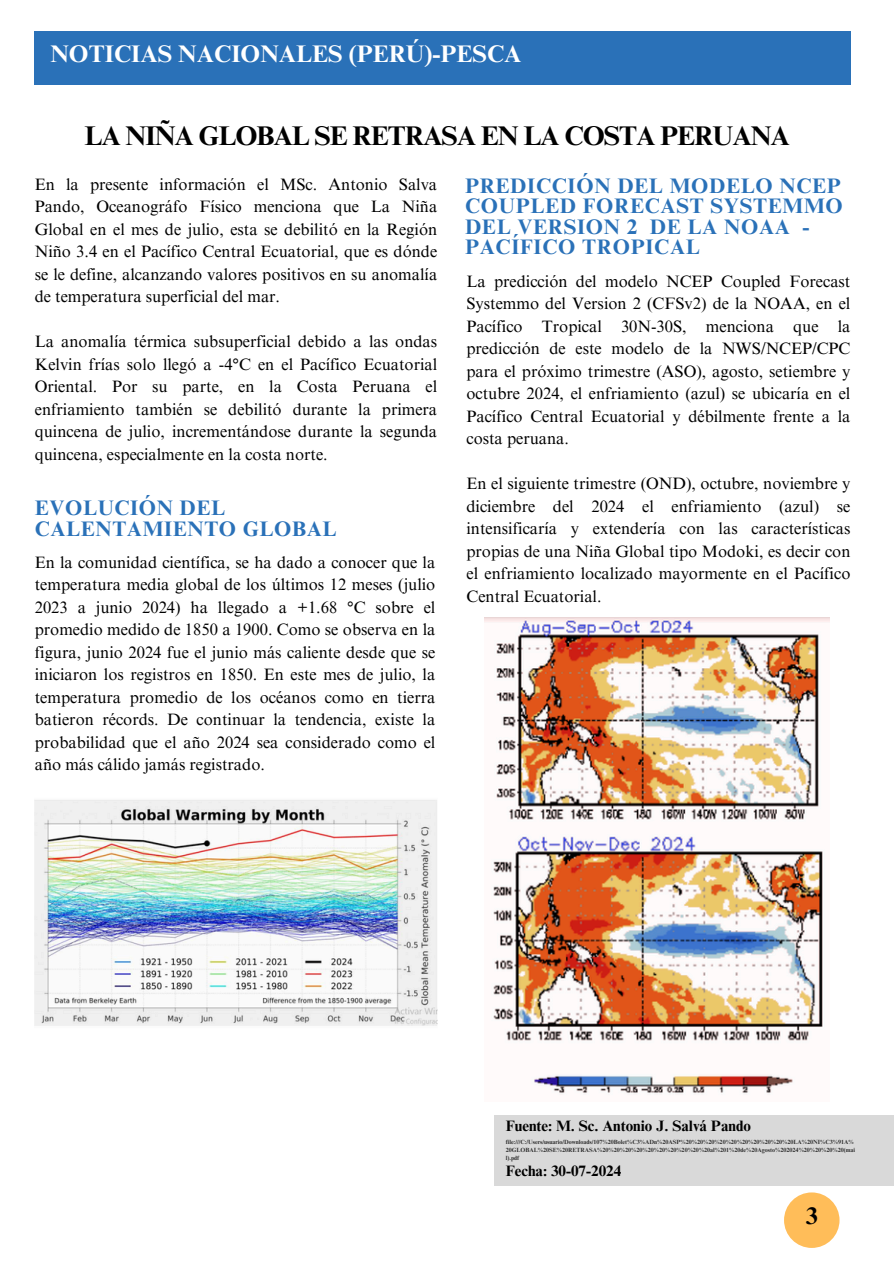
<style>
.page{position:relative;width:894px;height:1264px;background:#fff}
.page>*{position:absolute;margin:0;border:0;box-sizing:border-box;transform-origin:0 0}
.t1{font:700 27px "Times NRMT Pro";letter-spacing:-.04em;color:#000}
.t2{font:700 24px "Times NRMT Pro";color:#fff}
.t3{font:700 24px "Times NRMT Pro";color:#000}
.t4{font:700 21px/20.2px "Times NRMT Pro";letter-spacing:.035em;color:#2a71b8}
.t5{font:16.5px/22.5px "Times NRMT Pro";color:#000;text-align:justify}
.t6{font:700 15px "Times NRMT Pro";color:#000}
.t7{font:700 6px/8.1px "Times NRMT Pro";color:#303030}
</style>
<div class="page">
<div style="left:34px;top:31px;width:815px;height:53px;background:#2a71b8"></div>
<div style="left:493px;top:1115px;width:400px;height:70px;background:#d9d9d9"></div>
<div style="left:783px;top:1192px;width:56px;height:55px;background:#ffbd59;border-radius:50%"></div>
<img style="left:484px;top:617px;width:345px;height:476px">
<img style="left:35px;top:800px;width:402px;height:226px">
<h5 class="t2" style="left:50px;top:45px;width:472px">NOTICIAS NACIONALES (PERÚ)-PESCA</h5>
<h5 class="t1" style="left:84px;top:125px;width:706px">LA NIÑA GLOBAL SE RETRASA EN LA COSTA PERUANA</h5>
<h3 class="t5" style="left:35px;top:175px;width:404px">En la presente información el MSc. Antonio Salva Pando, Oceanográfo Físico menciona que La Niña Global en el mes de julio, esta se debilitó en la Región Niño 3.4 en el Pacífico Central Ecuatorial, que es dónde se le define, alcanzando valores positivos en su anomalía de temperatura superficial del mar.</h3>
<h5 class="t5" style="left:35px;top:332px;width:404px">La anomalía térmica subsuperficial debido a las ondas Kelvin frías solo llegó a -4°C en el Pacífico Ecuatorial Oriental. Por su parte, en la Costa Peruana el enfriamiento también se debilitó durante la primera quincena de julio, incrementándose durante la segunda quincena, especialmente en la costa norte.</h5>
<p class="t4" style="left:35px;top:500px;width:303px;line-height:21.3px">EVOLUCIÓN DEL<br>CALENTAMIENTO GLOBAL</p>
<h5 class="t5" style="left:35px;top:553px;width:402px">En la comunidad científica, se ha dado a conocer que la temperatura media global de los últimos 12 meses (julio 2023 a junio 2024) ha llegado a +1.68 °C sobre el promedio medido de 1850 a 1900. Como se observa en la figura, junio 2024 fue el junio más caliente desde que se iniciaron los registros en 1850. En este mes de julio, la temperatura promedio de los océanos como en tierra batieron récords. De continuar la tendencia, existe la probabilidad que el año 2024 sea considerado como el año más cálido jamás registrado.</h5>
<p class="t4" style="left:465px;top:178px;width:379px">PREDICCIÓN DEL MODELO NCEP<br>COUPLED FORECAST SYSTEMMO<br>DEL VERSION 2 DE LA NOAA -<br>PACÍFICO TROPICAL</p>
<p class="t5" style="left:466px;top:272px;width:385px">La predicción del modelo NCEP Coupled Forecast Systemmo del Version 2 (CFSv2) de la NOAA, en el Pacífico Tropical 30N-30S, menciona que la predicción de este modelo de la NWS/NCEP/CPC para el próximo trimestre (ASO), agosto, setiembre y octubre 2024, el enfriamiento (azul) se ubicaría en el Pacífico Central Ecuatorial y débilmente frente a la costa peruana.</p>
<p class="t5" style="left:466px;top:474px;width:385px">En el siguiente trimestre (OND), octubre, noviembre y diciembre del 2024 el enfriamiento (azul) se intensificaría y extendería con las características propias de una Niña Global tipo Modoki, es decir con el enfriamiento localizado mayormente en el Pacífico Central Ecuatorial.</p>
<h3 class="t6" style="left:505px;top:1120px;width:247px">Fuente: M. Sc. Antonio J. Salvá Pando</h3>
<h5 class="t7" style="left:505px;top:1138px;width:351px">file:///C:/Users/usuario/Downloads/107%20Bolet%C3%ADn%20ASP%20%20%20%20%20%20%20%20%20%20LA%20NI%C3%91A%<br>20GLOBAL%20SE%20RETRASA%20%20%20%20%20%20%20%20%20%20al%201%20de%20Agosto%202024%20%20%20%20(mai l).pdf</h5>
<p class="t6" style="left:505px;top:1164px;width:117px">Fecha: 30-07-2024</p>
<h2 class="t3" style="left:805px;top:1206px;width:13px">3</h2>
</div>
